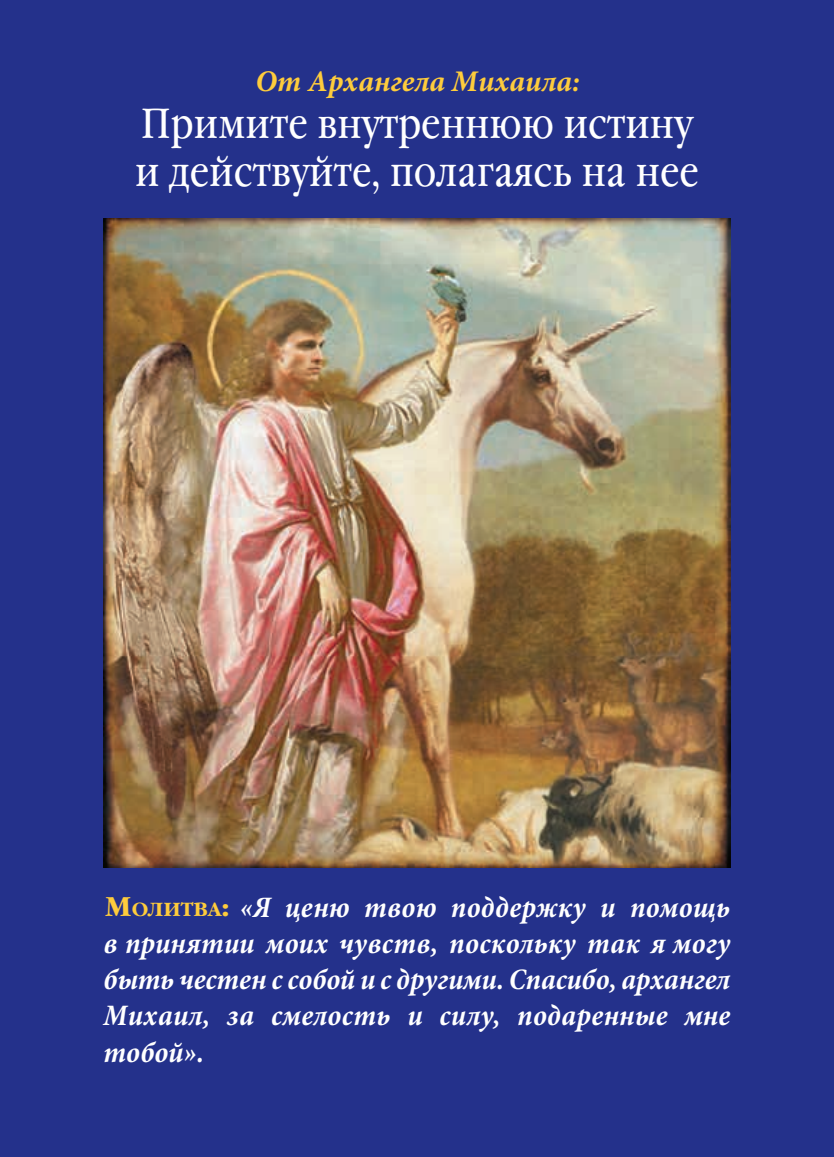
<style>
.page{position:relative;width:834px;height:1157px;background:#fff}
.page>*{position:absolute;margin:0;border:0;box-sizing:border-box;transform-origin:0 0}
.t1{font:42px/48px "Garamond Narrow Book ITC";color:#fff}
.t2{font:italic 700 condensed 30px/36px "Minion Pro";letter-spacing:.01em;color:#fff;text-align:justify}
.t3{font:italic 700 30px "Minion Pro";color:#fecc3c}
.t4{font:18.9px "Garamond Bold ITC";color:#fecc3c}
.s1{font-size:27px}
</style>
<div class="page">
<div style="left:0;top:0;width:833px;height:1157px;background:#24318b"></div>
<img style="left:104px;top:218px;width:626px;height:649px">
<p class="t3" style="left:255px;top:70px;width:325px">От Архангела Михаила:</p>
<p class="t1" style="left:135px;top:104px;width:565px">Примите внутреннюю истину и действуйте, полагаясь на нее</p>
<p class="t2" style="left:104px;top:892px;width:628px;text-indent:136px">«Я ценю твою поддержку и помощь в принятии моих чувств, поскольку так я могу быть честен с собой и с другими. Спасибо, архангел Михаил, за смелость и силу, подаренные мне тобой».</p>
<p class="t4" style="left:105px;top:903px;width:126px"><span class="s1">М</span>олитва<span class="s1">:</span></p>
</div>
